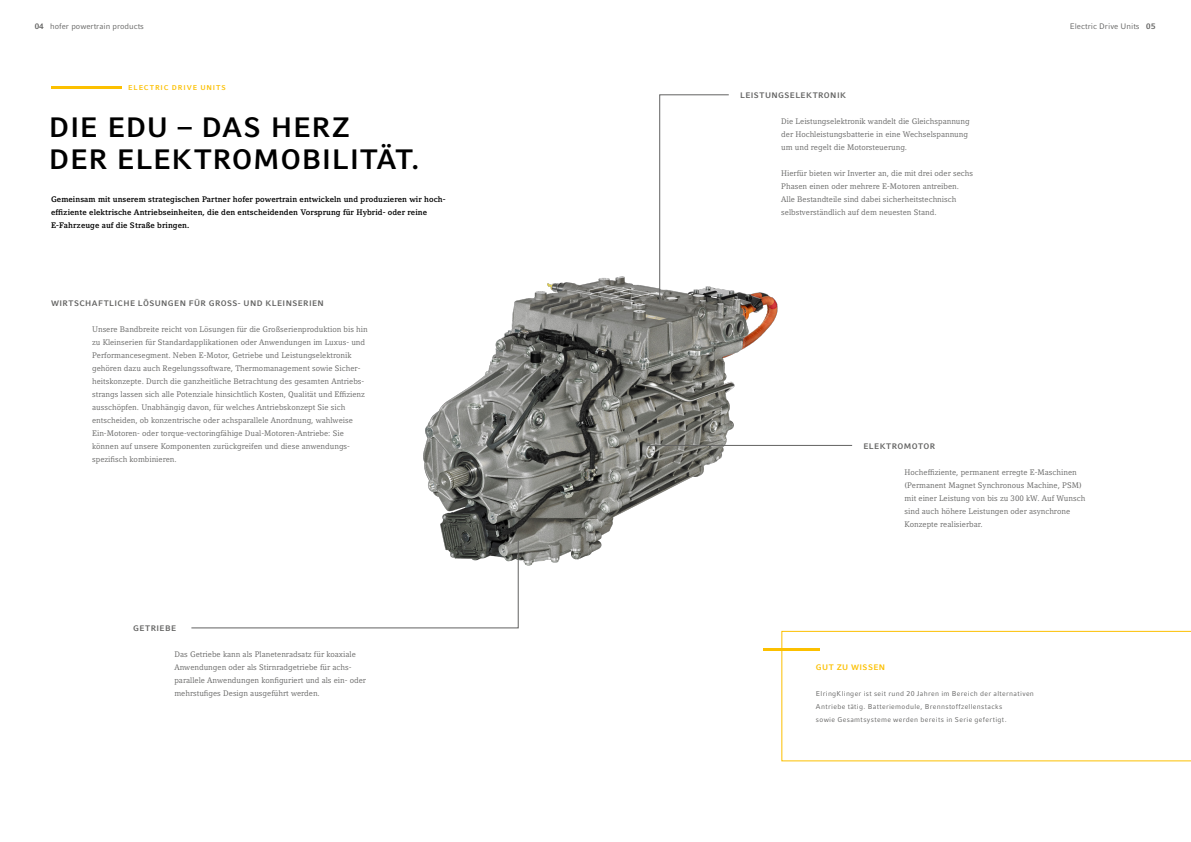
<style>
.page{position:relative;width:1191px;height:842px;background:#fff}
.page>*{position:absolute;margin:0;border:0;box-sizing:border-box;transform-origin:0 0}
.t1{font:700 28px/32px "Compatil Fact LT Pro";letter-spacing:.025em;color:#000}
.t2{font:8px/13px "Compatil Letter LT Pro";color:#626261}
.t3{font:700 8px/13px "Compatil Letter LT Pro";letter-spacing:.01em;color:#000}
.t4{font:700 8px "Compatil Fact LT Pro";letter-spacing:.05em;color:#626261}
.t5{font:8px "Compatil Fact LT Pro";color:#626261}
.t6{font:700 8px "Compatil Fact LT Pro";letter-spacing:.055em;color:#fcc000}
.t7{font:7px/13px "Compatil Fact LT Pro";letter-spacing:.045em;color:#626261}
.t8{font:700 7px "Compatil Fact LT Pro";letter-spacing:.125em;color:#fcc000}
.s1{font-weight:700}
</style>
<div class="page">
<img style="left:423px;top:276px;width:378px;height:314px">
<hr style="left:51px;top:86px;width:71px;height:3px;background:#fcc000">
<svg style="left:191px;top:541px;width:327px;height:87px"></svg>
<hr style="left:646px;top:445px;width:206px;height:1px;background:#626261">
<svg style="left:659px;top:95px;width:70px;height:209px"></svg>
<svg style="left:781px;top:631px;width:410px;height:130px"></svg>
<hr style="left:763px;top:648px;width:57px;height:2px;background:#fcc000">
<p class="t5" style="left:35px;top:21px;width:111px"><span class="s1">04</span> hofer powertrain products</p>
<p class="t5" style="left:1069px;top:21px;width:87px">Electric Drive Units <span class="s1">05</span></p>
<p class="t8" style="left:128px;top:83px;width:99px">ELECTRIC DRIVE UNITS</p>
<h1 class="t1" style="left:49px;top:111px;width:372px">DIE EDU – DAS HERZ<br>DER ELEKTROMOBILITÄT.</h1>
<p class="t3" style="left:51px;top:193px;width:396px">Gemeinsam mit unserem strategischen Partner hofer powertrain entwickeln und produzieren wir hoch&shy;effiziente elektrische Antriebseinheiten, die den entscheidenden Vorsprung für Hybrid- oder reine<br>E-Fahrzeuge auf die Straße bringen.</p>
<p class="t4" style="left:51px;top:299px;width:274px">WIRTSCHAFTLICHE LÖSUNGEN FÜR GROSS- UND KLEINSERIEN</p>
<p class="t2" style="left:92px;top:323px;width:277px">Unsere Bandbreite reicht von Lösungen für die Großserienproduktion bis hin zu Kleinserien für Standardapplikationen oder Anwendungen im Luxus- und Performancesegment. Neben E-Motor, Getriebe und Leistungselektronik gehören dazu auch Regelungssoftware, Thermomanagement sowie Sicher&shy;heitskonzepte. Durch die ganzheitliche Betrachtung des gesamten Antriebs&shy;strangs lassen sich alle Potenziale hinsichtlich Kosten, Qualität und Effizienz ausschöpfen. Unabhängig davon, für welches Antriebskonzept Sie sich entscheiden, ob konzentrische oder achsparallele Anordnung, wahlweise Ein-Motoren- oder torque-vectoringfähige Dual-Motoren-Antriebe: Sie können auf unsere Komponenten zurückgreifen und diese anwendungs&shy;spezifisch kombinieren.</p>
<p class="t4" style="left:133px;top:624px;width:44px">GETRIEBE</p>
<p class="t2" style="left:174px;top:648px;width:193px">Das Getriebe kann als Planetenradsatz für koaxiale Anwendungen oder als Stirnradgetriebe für achs&shy;parallele Anwendungen konfiguriert und als ein- oder mehrstufiges Design ausgeführt werden.</p>
<p class="t4" style="left:740px;top:91px;width:107px">LEISTUNGSELEKTRONIK</p>
<p class="t2" style="left:781px;top:115px;width:190px">Die Leistungselektronik wandelt die Gleichspannung der Hochleistungsbatterie in eine Wechselspannung um und regelt die Motorsteuerung.</p>
<p class="t2" style="left:781px;top:167px;width:193px">Hierfür bieten wir Inverter an, die mit drei oder sechs Phasen einen oder mehrere E-Motoren antreiben.<br>Alle Bestandteile sind dabei sicherheitstechnisch selbstverständlich auf dem neuesten Stand.</p>
<p class="t4" style="left:863px;top:442px;width:73px">ELEKTROMOTOR</p>
<p class="t2" style="left:904px;top:466px;width:182px">Hocheffiziente, permanent erregte E-Maschinen (Permanent Magnet Synchronous Machine, PSM) mit einer Leistung von bis zu 300 kW. Auf Wunsch sind auch höhere Leistungen oder asynchrone Konzepte realisierbar.</p>
<p class="t6" style="left:816px;top:663px;width:71px">GUT ZU WISSEN</p>
<p class="t7" style="left:816px;top:687px;width:219px">ElringKlinger ist seit rund 20 Jahren im Bereich der alternativen<br>Antriebe tätig. Batteriemodule, Brennstoffzellenstacks<br>sowie Gesamtsysteme werden bereits in Serie gefertigt.</p>
</div>
